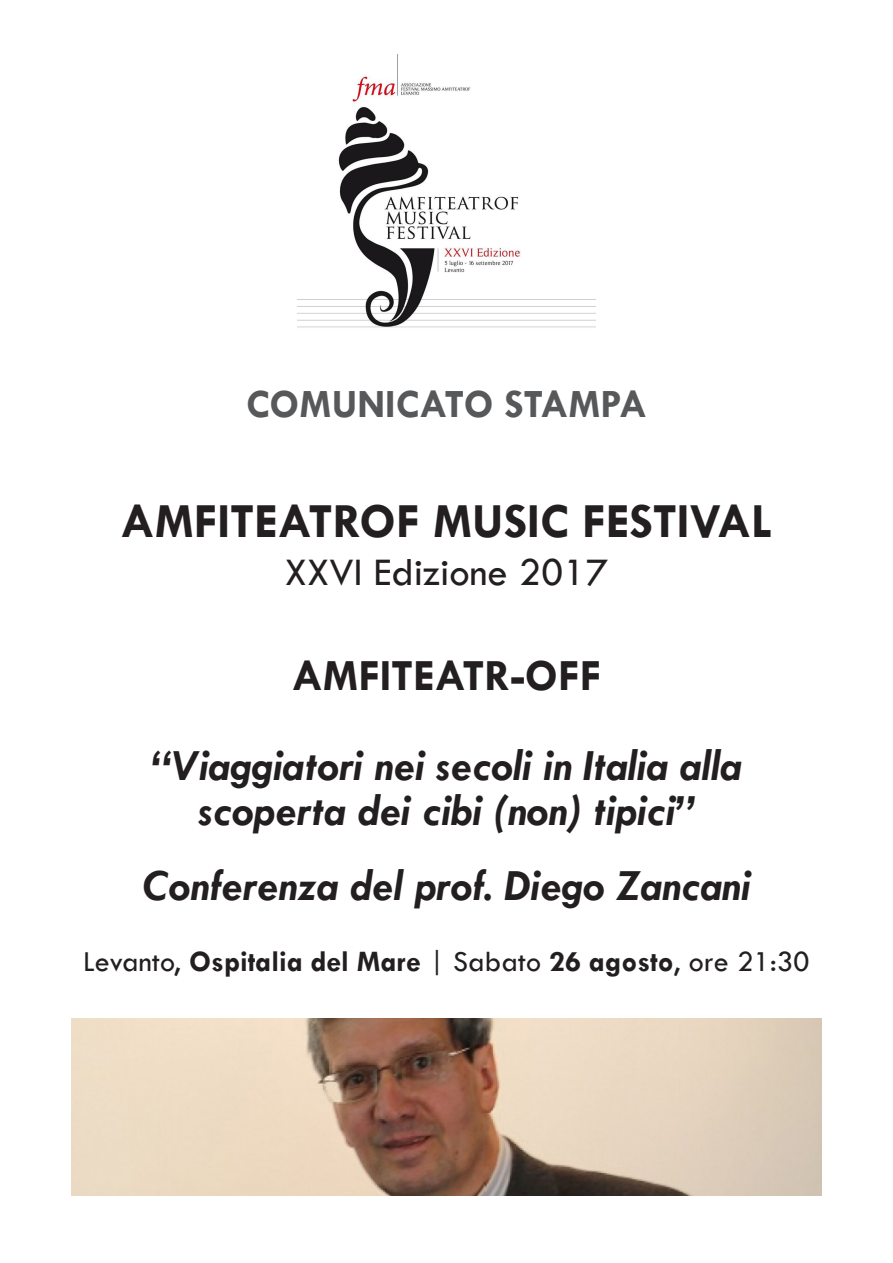
<style>
.page{position:relative;width:893px;height:1263px;background:#fff}
.page>*{position:absolute;margin:0;border:0;box-sizing:border-box;transform-origin:0 0}
.t1{font:700 49.5px "Tw Cen";color:#231f20}
.t2{font:italic 700 45px "Tw Cen";color:#231f20}
.t3{font:700 45px "Tw Cen";color:#231f20}
.t4{font:700 40.5px "Tw Cen";color:#57585a}
.t5{font:40.5px "Tw Cen";color:#231f20}
.t6{font:30px "Tw Cen";color:#231f20}
.s1{font-weight:700}
</style>
<div class="page">
<img style="left:298px;top:54px;width:297px;height:274px">
<img style="left:72px;top:1018px;width:749px;height:178px">
<p class="t4" style="left:246px;top:380px;width:402px">COMUNICATO STAMPA</p>
<p class="t1" style="left:121px;top:492px;width:653px">AMFITEATROF MUSIC FESTIVAL</p>
<p class="t5" style="left:285px;top:548px;width:325px">XXVI Edizione 2017</p>
<p class="t3" style="left:292px;top:649px;width:311px">AMFITEATR-OFF</p>
<p class="t2" style="left:151px;top:739px;width:592px">“Viaggiatori nei secoli in Italia alla</p>
<p class="t2" style="left:199px;top:784px;width:497px">scoperta dei cibi (non) tipici”</p>
<p class="t2" style="left:143px;top:859px;width:609px">Conferenza del prof. Diego Zancani</p>
<p class="t6" style="left:83px;top:943px;width:728px">Levanto, <span class="s1">Ospitalia del Mare</span> | Sabato <span class="s1">26 agosto</span>, ore 21:30</p>
</div>
